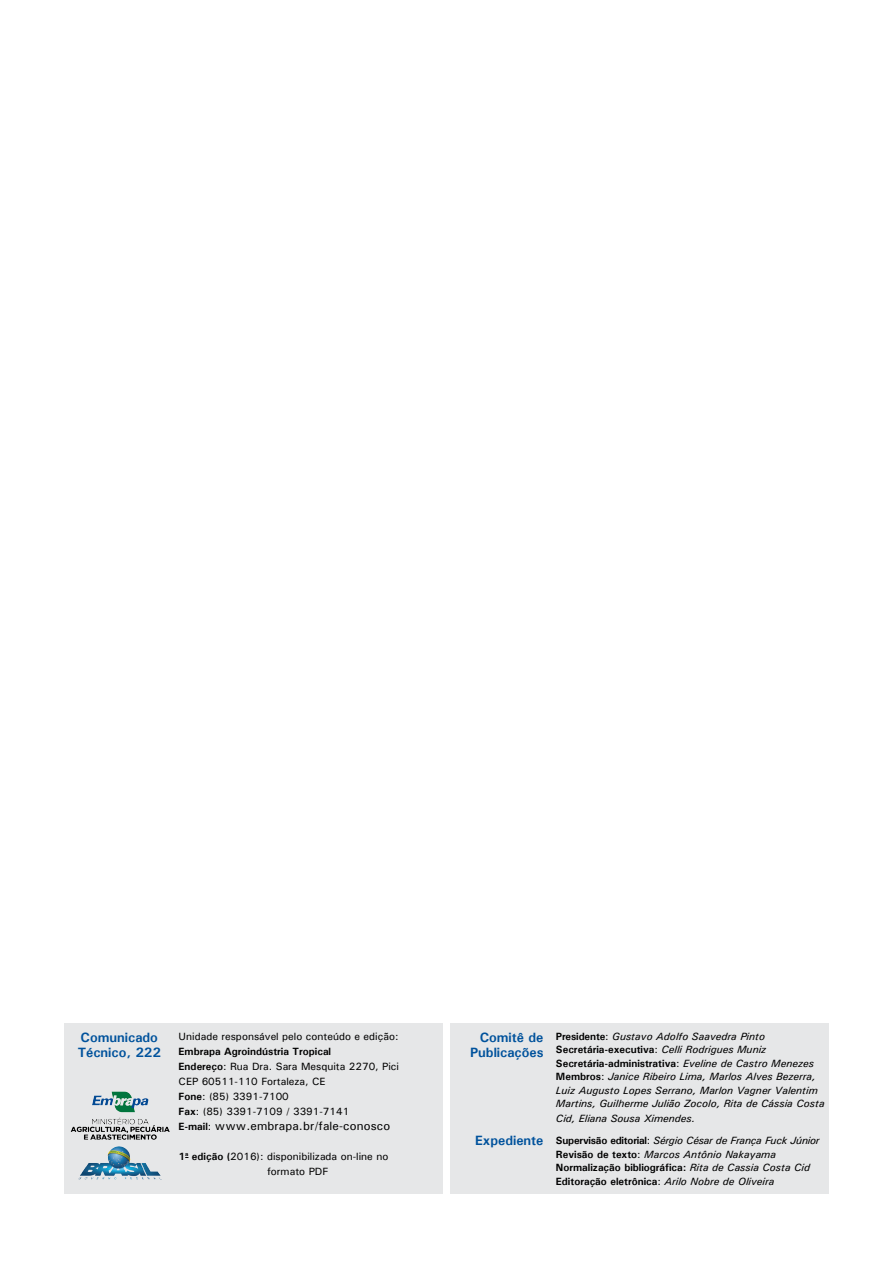
<style>
.page{position:relative;width:893px;height:1263px;background:#fff}
.page>*{position:absolute;margin:0;border:0;box-sizing:border-box;transform-origin:0 0}
.t1{font:700 13.5px "Univers";color:#00529c}
.t2{font:500 12px "Univers";letter-spacing:.01em;color:#000}
.t3{font:italic 10.5px/13.5px "Univers";color:#000}
.t4{font:700 10.5px "Univers";color:#000}
.Fonte{font:500 10.5px "Univers";color:#000}
.t5{font:italic 10.5px "Univers";letter-spacing:-.02em;color:#000}
.s1{font-weight:700}
.s2{font-weight:700;font-size:10.5px}
.s3{font-size:10.5px}
.s4{font-weight:700;font-style:normal}
.s5{font-weight:500;font-style:normal}
.s6{font-weight:500}
.s7{font-weight:400;font-style:italic}
</style>
<div class="page">
<div style="left:451px;top:1023px;width:378px;height:171px;background:#e6e7e8"></div>
<div style="left:64px;top:1023px;width:378px;height:171px;background:#e6e7e8"></div>
<img style="left:70px;top:1091px;width:100px;height:88px">
<p class="t1" style="left:81px;top:1028px;width:79px">Comunicado</p>
<p class="t1" style="left:78px;top:1043px;width:85px">Técnico, 222</p>
<p class="Fonte" style="left:179px;top:1029px;width:221px">Unidade responsável pelo conteúdo e edição:</p>
<p class="t4" style="left:179px;top:1044px;width:154px">Embrapa Agroindústria Tropical</p>
<p class="Fonte" style="left:179px;top:1059px;width:222px"><span class="s1">Endereço</span>: Rua Dra. Sara Mesquita 2270, Pici</p>
<p class="Fonte" style="left:179px;top:1074px;width:148px">CEP 60511-110 Fortaleza, CE</p>
<p class="Fonte" style="left:179px;top:1089px;width:112px"><span class="s1">Fone</span>: (85) 3391-7100</p>
<p class="Fonte" style="left:179px;top:1104px;width:172px"><span class="s1">Fax</span>: (85) 3391-7109 / 3391-7141</p>
<p class="t2" style="left:179px;top:1118px;width:213px"><span class="s2">E-mail</span><span class="s3">:</span> www.embrapa.br/fale-conosco</p>
<p class="Fonte" style="left:179px;top:1149px;width:211px"><span class="s1">1</span><sup>a</sup> <span class="s1">edição (</span>2016): disponibilizada on-line no</p>
<p class="Fonte" style="left:267px;top:1164px;width:63px">formato PDF</p>
<p class="t1" style="left:480px;top:1028px;width:65px">Comitê de</p>
<p class="t1" style="left:470px;top:1043px;width:75px">Publicações</p>
<p class="t1" style="left:475px;top:1131px;width:70px">Expediente</p>
<p class="t3" style="left:556px;top:1029px;width:211px"><span class="s4">Presidente</span><span class="s5">:</span> Gustavo Adolfo Saavedra Pinto</p>
<p class="t4" style="left:556px;top:1043px;width:212px">Secretária-executiva<span class="s6">:</span> <span class="s7">Celli Rodrigues Muniz</span></p>
<p class="t4" style="left:556px;top:1056px;width:260px">Secretária-administrativa<span class="s6">:</span> <span class="s7">Eveline de Castro Menezes</span></p>
<p class="t3" style="left:556px;top:1070px;width:270px"><span class="s4">Membros</span><span class="s5">:</span> Janice Ribeiro Lima, Marlos Alves Bezerra,<br>Luiz Augusto Lopes Serrano, Marlon Vagner Valentim<br>Martins, Guilherme Julião Zocolo, Rita de Cássia Costa</p>
<p class="t3" style="left:556px;top:1112px;width:141px">Cid, Eliana Sousa Ximendes.</p>
<p class="t5" style="left:556px;top:1134px;width:265px"><span class="s4">Supervisão editorial</span><span class="s5">:</span> Sérgio César de França Fuck Júnior</p>
<p class="t3" style="left:556px;top:1147px;width:222px"><span class="s4">Revisão de texto</span><span class="s5">:</span> Marcos Antônio Nakayama</p>
<p class="t4" style="left:556px;top:1161px;width:256px">Normalização bibliográfica: <span class="s7">Rita de Cassia Costa Cid</span></p>
<p class="t4" style="left:556px;top:1174px;width:220px">Editoração eletrônica<span class="s6">:</span> <span class="s7">Arilo Nobre de Oliveira</span></p>
</div>
